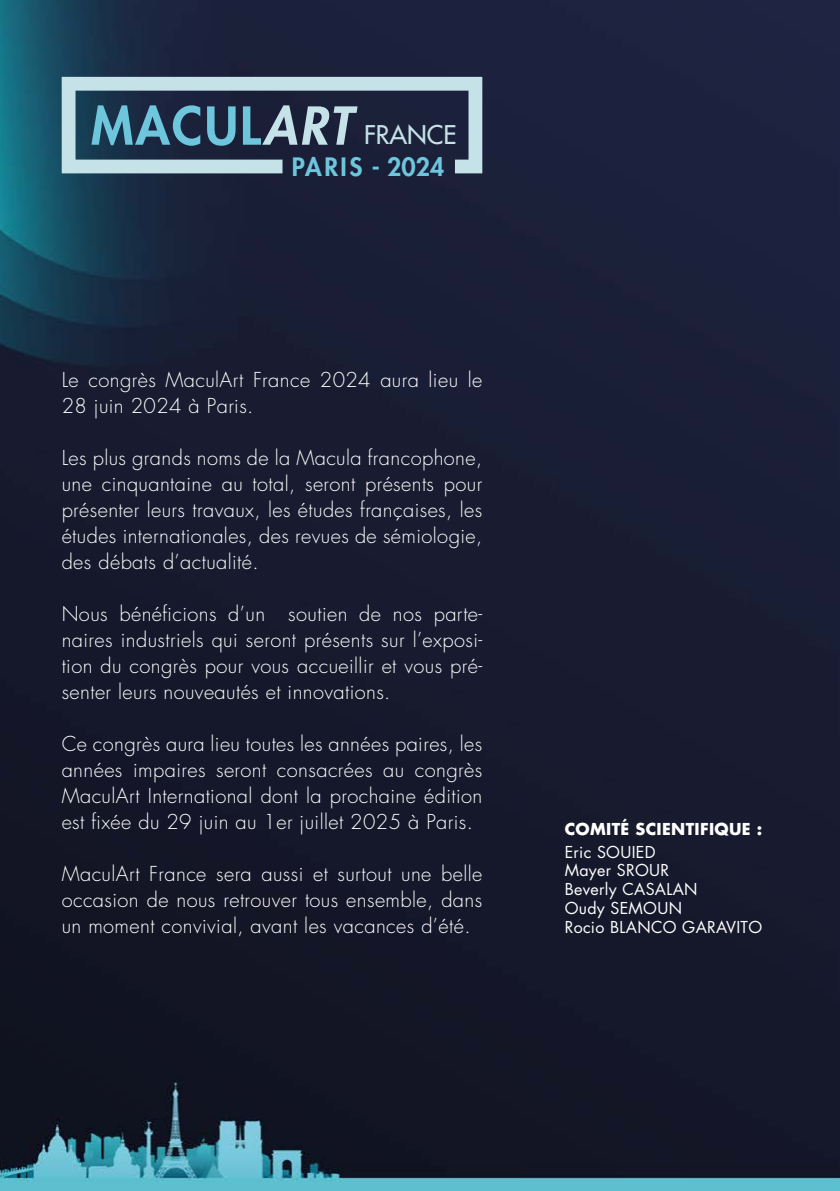
<style>
.page{position:relative;width:840px;height:1191px;background:#fff}
.page>*{position:absolute;margin:0;border:0;box-sizing:border-box;transform-origin:0 0}
.t1{font:500 25px "Futura Std";color:#c5e2e8}
.t2{font:800 24.6px "Futura Std";letter-spacing:.02em;color:#6dc6db}
.t3{font:300 20px/26px "Futura Std";letter-spacing:.02em;color:#fff;text-align:justify}
.t4{font:16px/18.8px "Futura Std";letter-spacing:.02em;color:#fff}
.t5{font:700 16px "Futura Std";letter-spacing:.02em;color:#fff}
.s1{font-weight:800;font-size:50.8px;color:#6dc6db}
.s2{font-weight:800;font-style:italic;font-size:50.8px}
</style>
<div class="page">
<img style="left:0;top:0;width:839px;height:1191px">
<svg style="left:62px;top:77px;width:420px;height:96px;background:#49576b"></svg>
<p class="t1" style="left:91px;top:120px;width:367px"><span class="s1">MACUL</span><span class="s2">ART</span> FRANCE</p>
<p class="t2" style="left:291px;top:151px;width:154px">PARIS - 2024</p>
<p class="t3" style="left:62px;top:367px;width:422px">Le congrès MaculArt France 2024 aura lieu le<br>28 juin 2024 à Paris.</p>
<p class="t3" style="left:62px;top:445px;width:422px">Les plus grands noms de la Macula francophone, une cinquantaine au total, seront présents pour présenter leurs travaux, les études françaises, les études internationales, des revues de sémiologie, des débats d’actualité.</p>
<p class="t3" style="left:62px;top:601px;width:422px">Nous bénéficions d’un soutien de nos parte&shy;naires industriels qui seront présents sur l’exposi&shy;tion du congrès pour vous accueillir et vous pré&shy;senter leurs nouveautés et innovations.</p>
<p class="t3" style="left:62px;top:731px;width:422px">Ce congrès aura lieu toutes les années paires, les années impaires seront consacrées au congrès MaculArt International dont la prochaine édition est fixée du 29 juin au 1er juillet 2025 à Paris.</p>
<p class="t3" style="left:62px;top:861px;width:422px">MaculArt France sera aussi et surtout une belle occasion de nous retrouver tous ensemble, dans un moment convivial, avant les vacances d’été.</p>
<p class="t5" style="left:564px;top:818px;width:199px">COMITÉ SCIENTIFIQUE :</p>
<p class="t4" style="left:564px;top:842px;width:199px">Eric SOUIED<br>Mayer SROUR<br>Beverly CASALAN<br>Oudy SEMOUN<br>Rocio BLANCO GARAVITO</p>
</div>
